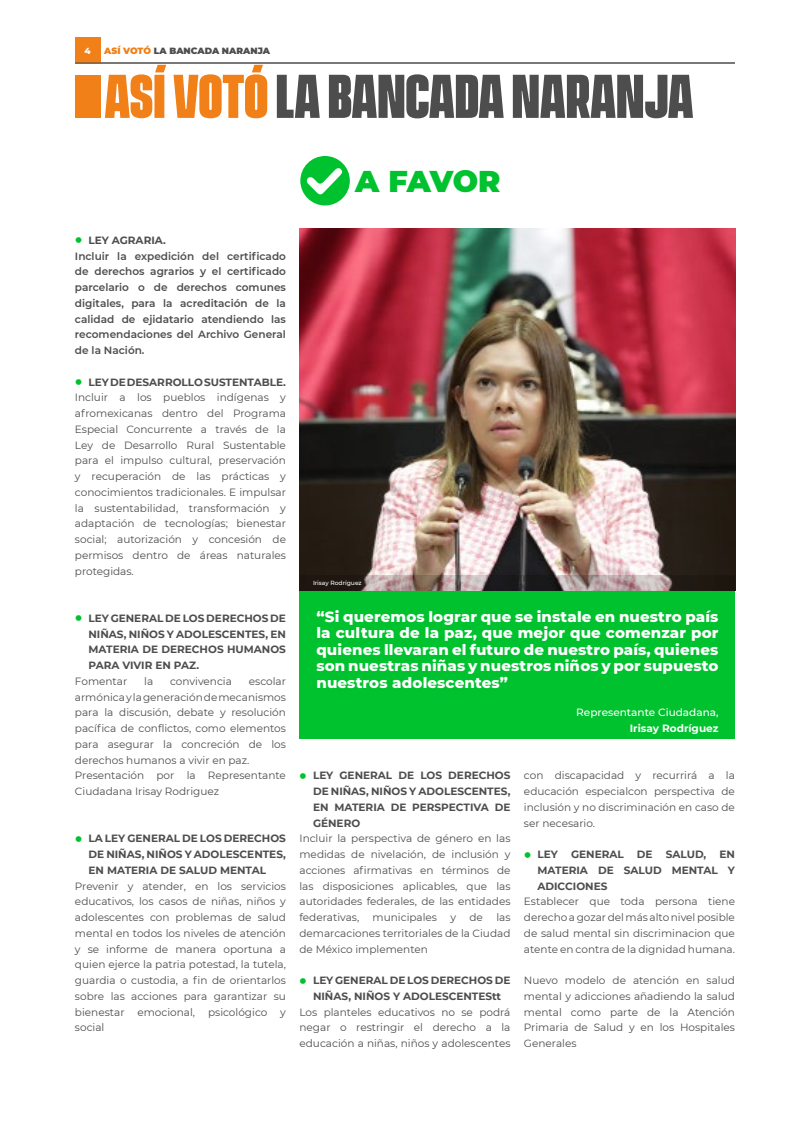
<style>
.page{position:relative;width:810px;height:1125px;background:#fff}
.page>*{position:absolute;margin:0;border:0;box-sizing:border-box;transform-origin:0 0}
.t1{font:700 56.25px "Vanguard CF Extra";letter-spacing:-.005em;color:#4d4d4d}
.t2{font:900 30px "Montserrat";letter-spacing:-.025em;color:#00c22e}
.t3{font:800 15px/16.5px "Montserrat";letter-spacing:.01em;color:#fff;text-align:justify}
.t4{font:10.5px/15.8px "Montserrat";color:#4d4d4d;text-align:justify}
.t5{font:700 10.5px/15.8px "Montserrat";color:#4d4d4d;text-align:justify}
.t6{font:600 10.5px/15.8px "Montserrat";color:#4d4d4d}
.t7{font:500 10.5px "Montserrat";color:#fff}
.t8{font:700 10.5px "Montserrat";color:#fff}
.t9{font:900 9px "Montserrat";color:#4d4d4d}
.t10{font:800 9px "Montserrat";color:#fff}
.t11{font:500 6px "Montserrat";color:#fff}
.s1{color:#f08017}
.s2{font-weight:900;font-size:17.25px;color:#00c22e}
.s3{font-weight:700}
</style>
<div class="page">
<div style="left:75px;top:37px;width:25px;height:26px;background:#f08017"></div>
<hr style="left:75px;top:63px;width:660px;height:1px;background:#4d4d4d">
<div style="left:75px;top:75px;width:25px;height:43px;background:#f08017"></div>
<div style="left:299px;top:590px;width:436px;height:149px;background:#00c22e"></div>
<img style="left:300px;top:228px;width:435px;height:347px">
<svg style="left:300px;top:575px;width:435px;height:16px;background:#6c5f5d"></svg>
<div style="left:300px;top:156px;width:50px;height:50px;background:#00c22e;border-radius:50%"></div>
<svg style="left:306px;top:168px;width:36px;height:27px"></svg>
<p class="t10" style="left:85px;top:44px;width:8px">4</p>
<p class="t9" style="left:104px;top:44px;width:167px"><span class="s1">ASÍ VOTÓ</span> LA BANCADA NARANJA</p>
<h1 class="t1" style="left:104px;top:63px;width:591px"><span class="s1">ASÍ VOTÓ</span> LA BANCADA NARANJA</h1>
<h2 class="t2" style="left:355px;top:159px;width:147px">A FAVOR</h2>
<p class="t6" style="left:75px;top:232px;width:213px"><span class="s2">•</span> <span class="s3">LEY AGRARIA.<br></span>Incluir la expedición del certificado de derechos agrarios y el certificado parcelario o de derechos comunes digitales, para la acreditación de la calidad de ejidatario atendiendo las recomendaciones del Archivo General de la Nación.</p>
<p class="t4" style="left:75px;top:374px;width:213px"><span class="s2">•</span> <span class="s3">LEY DE DESARROLLO SUSTENTABLE.<br></span>Incluir a los pueblos indígenas y afromexicanas dentro del Programa Especial Concurrente a través de la Ley de Desarrollo Rural Sustentable para el impulso cultural, preservación y recuperación de las prácticas y conocimientos tradicionales. E impulsar la sustentabilidad, transformación y adaptación de tecnologías; bienestar social; autorización y concesión de permisos dentro de áreas naturales protegidas.</p>
<p class="t5" style="left:88px;top:610px;width:199px;text-indent:-14px"><span class="s2">•</span> LEY GENERAL DE LOS DERECHOS DE NIÑAS, NIÑOS Y ADOLESCENTES, EN MATERIA DE DERECHOS HUMANOS PARA VIVIR EN PAZ.</p>
<p class="t4" style="left:75px;top:673px;width:54px">Fomentar</p>
<p class="t4" style="left:144px;top:673px;width:11px">la</p>
<p class="t4" style="left:170px;top:673px;width:63px">convivencia</p>
<p class="t4" style="left:75px;top:673px;width:213px;text-align:left;text-indent:174px">escolar armónica y la generación de mecanismos para la discusión, debate y resolución pacífica de conflictos, como elementos para asegurar la concreción de los derechos humanos a vivir en paz.<br>Presentación por la Representante<br>Ciudadana Irisay Rodriguez</p>
<p class="t5" style="left:88px;top:830px;width:199px;text-indent:-14px"><span class="s2">•</span> LA LEY GENERAL DE LOS DERECHOS DE NIÑAS, NIÑOS Y ADOLESCENTES, EN MATERIA DE SALUD MENTAL</p>
<p class="t4" style="left:75px;top:878px;width:213px">Prevenir y atender, en los servicios educativos, los casos de niñas, niños y adolescentes con problemas de salud mental en todos los niveles de atención y se informe de manera oportuna a quien ejerce la patria potestad, la tutela, guardia o custodia, a fin de orientarlos sobre las acciones para garantizar su bienestar emocional, psicológico y social</p>
<p class="t11" style="left:313px;top:579px;width:50px">Irisay Rodríguez</p>
<h3 class="t3" style="left:316px;top:607px;width:404px">“Si queremos lograr que se instale en nuestro país la cultura de la paz, que mejor que comenzar por quienes llevaran el futuro de nuestro país, quienes son nuestras niñas y nuestros niños y por supuesto nuestros adolescentes”</h3>
<p class="t7" style="left:576px;top:705px;width:144px">Representante Ciudadana,</p>
<p class="t8" style="left:630px;top:721px;width:90px">Irisay Rodríguez</p>
<p class="t5" style="left:313px;top:767px;width:199px;text-indent:-14px"><span class="s2">•</span> LEY GENERAL DE LOS DERECHOS DE NIÑAS, NIÑOS Y ADOLESCENTES, EN MATERIA DE PERSPECTIVA DE GÉNERO</p>
<p class="t4" style="left:299px;top:830px;width:213px">Incluir la perspectiva de género en las medidas de nivelación, de inclusión y acciones afirmativas en términos de las disposiciones aplicables, que las autoridades federales, de las entidades federativas,</p>
<p class="t4" style="left:299px;top:909px;width:213px;text-indent:197px">las demarcaciones territoriales de la Ciudad de México implementen</p>
<p class="t5" style="left:299px;top:972px;width:213px;text-align:center"><span class="s2">•</span> LEY GENERAL DE LOS DERECHOS DE<br>NIÑAS, NIÑOS Y ADOLESCENTEStt</p>
<p class="t4" style="left:299px;top:1004px;width:213px">Los planteles educativos no se podrá negar o restringir el derecho a la educación a niñas, niños y adolescentes</p>
<p class="t4" style="left:373px;top:909px;width:66px">municipales</p>
<p class="t4" style="left:450px;top:909px;width:7px">y</p>
<p class="t4" style="left:470px;top:909px;width:15px">de</p>
<p class="t4" style="left:524px;top:767px;width:212px">con discapacidad y recurrirá a la educación especialcon perspectiva de inclusión y no discriminación en caso de ser necesario.</p>
<p class="t5" style="left:524px;top:846px;width:35px"><span class="s2">•</span> LEY</p>
<p class="t5" style="left:571px;top:846px;width:54px">GENERAL</p>
<p class="t5" style="left:637px;top:846px;width:17px">DE</p>
<p class="t5" style="left:666px;top:846px;width:42px">SALUD,</p>
<p class="t5" style="left:538px;top:846px;width:199px;text-indent:182px">EN MATERIA DE SALUD MENTAL Y ADICCIONES</p>
<p class="t4" style="left:524px;top:893px;width:213px">Establecer que toda persona tiene derecho a gozar del más alto nivel posible de salud mental sin discriminacion que atente en contra de la dignidad humana.</p>
<p class="t4" style="left:524px;top:972px;width:213px">Nuevo modelo de atención en salud mental y adicciones añadiendo la salud mental como parte de la Atención Primaria de Salud y en los Hospitales Generales</p>
</div>
